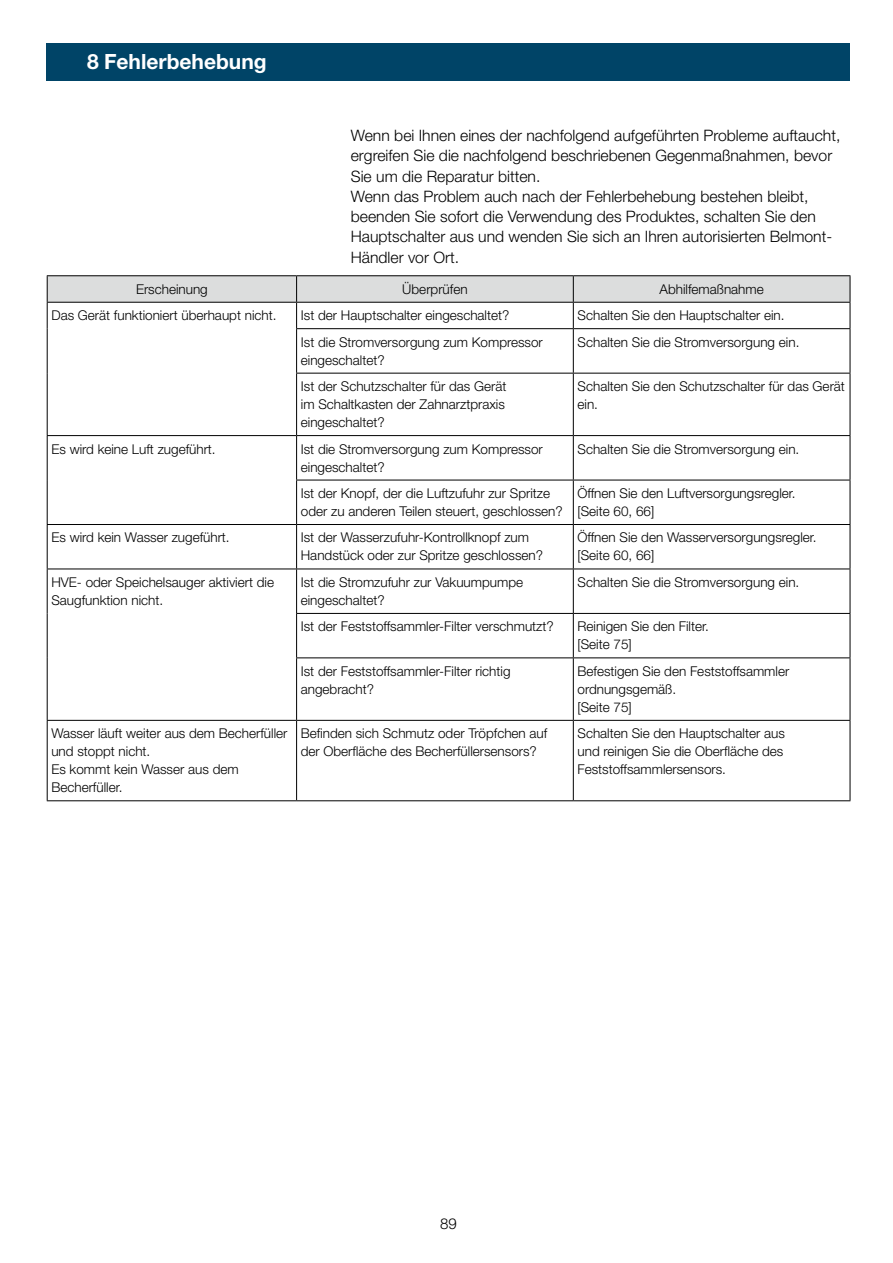
<style>
.page{position:relative;width:893px;height:1263px;background:#fff}
.page>*{position:absolute;margin:0;border:0;box-sizing:border-box;transform-origin:0 0}
.t1{font:700 21px "Helvetica Neue LT Pro";color:#fff}
.t2{font:300 15.75px/20.2px "Helvetica Neue LT Pro";color:#000}
.t3{font:300 15px "Helvetica Neue LT Pro";color:#000}
.t4{font:300 13.5px/18px "Helvetica Neue LT Pro";color:#000}
</style>
<div class="page">
<div style="left:47px;top:43px;width:803px;height:38px;background:#004467"></div>
<hr style="left:47px;top:275px;width:250px;height:1px;background:#000">
<hr style="left:297px;top:275px;width:276px;height:1px;background:#000">
<hr style="left:573px;top:275px;width:277px;height:1px;background:#000">
<svg style="left:47px;top:276px;width:804px;height:53px"></svg>
<hr style="left:47px;top:329px;width:1px;height:44px;background:#000">
<hr style="left:296px;top:328px;width:277px;height:1px;background:#000">
<hr style="left:296px;top:329px;width:1px;height:44px;background:#000">
<hr style="left:573px;top:328px;width:277px;height:1px;background:#000">
<hr style="left:573px;top:329px;width:1px;height:44px;background:#000">
<hr style="left:850px;top:329px;width:1px;height:44px;background:#000">
<hr style="left:47px;top:373px;width:1px;height:62px;background:#000">
<hr style="left:296px;top:373px;width:277px;height:1px;background:#000">
<hr style="left:296px;top:374px;width:1px;height:61px;background:#000">
<hr style="left:573px;top:373px;width:277px;height:1px;background:#000">
<hr style="left:573px;top:374px;width:1px;height:61px;background:#000">
<hr style="left:850px;top:374px;width:1px;height:61px;background:#000">
<hr style="left:47px;top:435px;width:250px;height:1px;background:#000">
<hr style="left:47px;top:436px;width:1px;height:44px;background:#000">
<hr style="left:297px;top:435px;width:276px;height:1px;background:#000">
<hr style="left:296px;top:436px;width:1px;height:44px;background:#000">
<hr style="left:573px;top:435px;width:277px;height:1px;background:#000">
<hr style="left:573px;top:436px;width:1px;height:44px;background:#000">
<hr style="left:850px;top:436px;width:1px;height:44px;background:#000">
<hr style="left:47px;top:480px;width:1px;height:44px;background:#000">
<hr style="left:296px;top:480px;width:277px;height:1px;background:#000">
<hr style="left:296px;top:480px;width:1px;height:44px;background:#000">
<hr style="left:573px;top:480px;width:277px;height:1px;background:#000">
<hr style="left:573px;top:480px;width:1px;height:44px;background:#000">
<hr style="left:850px;top:480px;width:1px;height:44px;background:#000">
<hr style="left:47px;top:524px;width:250px;height:1px;background:#000">
<hr style="left:47px;top:525px;width:1px;height:43px;background:#000">
<hr style="left:297px;top:524px;width:276px;height:1px;background:#000">
<hr style="left:296px;top:525px;width:1px;height:43px;background:#000">
<hr style="left:573px;top:524px;width:277px;height:1px;background:#000">
<hr style="left:573px;top:525px;width:1px;height:43px;background:#000">
<hr style="left:850px;top:525px;width:1px;height:43px;background:#000">
<hr style="left:47px;top:568px;width:250px;height:1px;background:#000">
<hr style="left:47px;top:569px;width:1px;height:44px;background:#000">
<hr style="left:297px;top:568px;width:276px;height:1px;background:#000">
<hr style="left:296px;top:569px;width:1px;height:44px;background:#000">
<hr style="left:573px;top:568px;width:277px;height:1px;background:#000">
<hr style="left:573px;top:569px;width:1px;height:44px;background:#000">
<hr style="left:850px;top:569px;width:1px;height:44px;background:#000">
<hr style="left:47px;top:613px;width:1px;height:45px;background:#000">
<hr style="left:296px;top:613px;width:277px;height:1px;background:#000">
<hr style="left:296px;top:614px;width:1px;height:43px;background:#000">
<hr style="left:573px;top:613px;width:277px;height:1px;background:#000">
<hr style="left:573px;top:614px;width:1px;height:43px;background:#000">
<hr style="left:850px;top:614px;width:1px;height:43px;background:#000">
<hr style="left:47px;top:658px;width:1px;height:62px;background:#000">
<hr style="left:296px;top:657px;width:277px;height:1px;background:#000">
<hr style="left:296px;top:658px;width:1px;height:62px;background:#000">
<hr style="left:573px;top:657px;width:277px;height:1px;background:#000">
<hr style="left:573px;top:658px;width:1px;height:62px;background:#000">
<hr style="left:850px;top:658px;width:1px;height:62px;background:#000">
<hr style="left:47px;top:720px;width:250px;height:1px;background:#000">
<hr style="left:47px;top:721px;width:1px;height:79px;background:#000">
<hr style="left:297px;top:720px;width:276px;height:1px;background:#000">
<hr style="left:296px;top:721px;width:1px;height:79px;background:#000">
<hr style="left:573px;top:720px;width:277px;height:1px;background:#000">
<hr style="left:573px;top:721px;width:1px;height:79px;background:#000">
<hr style="left:850px;top:721px;width:1px;height:79px;background:#000">
<hr style="left:47px;top:800px;width:250px;height:1px;background:#000">
<hr style="left:297px;top:800px;width:276px;height:1px;background:#000">
<hr style="left:573px;top:800px;width:277px;height:1px;background:#000">
<h1 class="t1" style="left:87px;top:48px;width:181px">8 Fehlerbehebung</h1>
<p class="t2" style="left:351px;top:125px;width:491px">Wenn bei Ihnen eines der nachfolgend aufgeführten Probleme auftaucht, ergreifen Sie die nachfolgend beschriebenen Gegenmaßnahmen, bevor Sie um die Reparatur bitten.<br>Wenn das Problem auch nach der Fehlerbehebung bestehen bleibt, beenden Sie sofort die Verwendung des Produktes, schalten Sie den Hauptschalter aus und wenden Sie sich an Ihren autorisierten Belmont-Händler vor Ort.</p>
<p class="t4" style="left:136px;top:280px;width:73px">Erscheinung</p>
<p class="t4" style="left:402px;top:280px;width:67px">Überprüfen</p>
<p class="t4" style="left:659px;top:280px;width:106px">Abhilfemaßnahme</p>
<p class="t4" style="left:51px;top:306px;width:227px">Das Gerät funktioniert überhaupt nicht.</p>
<p class="t4" style="left:301px;top:306px;width:210px">Ist der Hauptschalter eingeschaltet?</p>
<p class="t4" style="left:578px;top:306px;width:209px">Schalten Sie den Hauptschalter ein.</p>
<p class="t4" style="left:301px;top:332px;width:244px">Ist die Stromversorgung zum Kompressor eingeschaltet?</p>
<p class="t4" style="left:578px;top:332px;width:223px">Schalten Sie die Stromversorgung ein.</p>
<p class="t4" style="left:301px;top:377px;width:207px;text-align:justify">Ist der Schutzschalter für das Gerät im Schaltkasten der Zahnarztpraxis eingeschaltet?</p>
<p class="t4" style="left:578px;top:377px;width:269px">Schalten Sie den Schutzschalter für das Gerät ein.</p>
<p class="t4" style="left:51px;top:439px;width:166px">Es wird keine Luft zugeführt.</p>
<p class="t4" style="left:301px;top:439px;width:244px">Ist die Stromversorgung zum Kompressor eingeschaltet?</p>
<p class="t4" style="left:578px;top:439px;width:223px">Schalten Sie die Stromversorgung ein.</p>
<p class="t4" style="left:301px;top:484px;width:263px">Ist der Knopf, der die Luftzufuhr zur Spritze oder zu anderen Teilen steuert, geschlossen?</p>
<p class="t4" style="left:578px;top:484px;width:220px">Öffnen Sie den Luftversorgungsregler. [Seite 60, 66]</p>
<p class="t4" style="left:51px;top:528px;width:180px">Es wird kein Wasser zugeführt.</p>
<p class="t4" style="left:301px;top:528px;width:244px">Ist der Wasserzufuhr-Kontrollknopf zum<br>Handstück oder zur Spritze geschlossen?</p>
<p class="t4" style="left:577px;top:528px;width:241px">Öffnen Sie den Wasserversorgungsregler. [Seite 60, 66]</p>
<p class="t4" style="left:51px;top:573px;width:224px">HVE- oder Speichelsauger aktiviert die<br>Saugfunktion nicht.</p>
<p class="t4" style="left:301px;top:573px;width:224px">Ist die Stromzufuhr zur Vakuumpumpe eingeschaltet?</p>
<p class="t4" style="left:577px;top:573px;width:223px">Schalten Sie die Stromversorgung ein.</p>
<p class="t4" style="left:301px;top:617px;width:254px">Ist der Feststoffsammler-Filter verschmutzt?</p>
<p class="t4" style="left:577px;top:617px;width:133px">Reinigen Sie den Filter. [Seite 75]</p>
<p class="t4" style="left:301px;top:662px;width:211px">Ist der Feststoffsammler-Filter richtig angebracht?</p>
<p class="t4" style="left:577px;top:662px;width:213px">Befestigen Sie den Feststoffsammler ordnungsgemäß.<br>[Seite 75]</p>
<p class="t4" style="left:51px;top:724px;width:238px">Wasser läuft weiter aus dem Becherfüller und stoppt nicht.<br>Es kommt kein Wasser aus dem<br>Becherfüller.</p>
<p class="t4" style="left:301px;top:724px;width:248px">Befinden sich Schmutz oder Tröpfchen auf der Oberfläche des Becherfüllersensors?</p>
<p class="t4" style="left:577px;top:724px;width:209px;text-align:justify">Schalten Sie den Hauptschalter aus und reinigen Sie die Oberfläche des Feststoffsammlersensors.</p>
<p class="t3" style="left:440px;top:1214px;width:18px">89</p>
</div>
